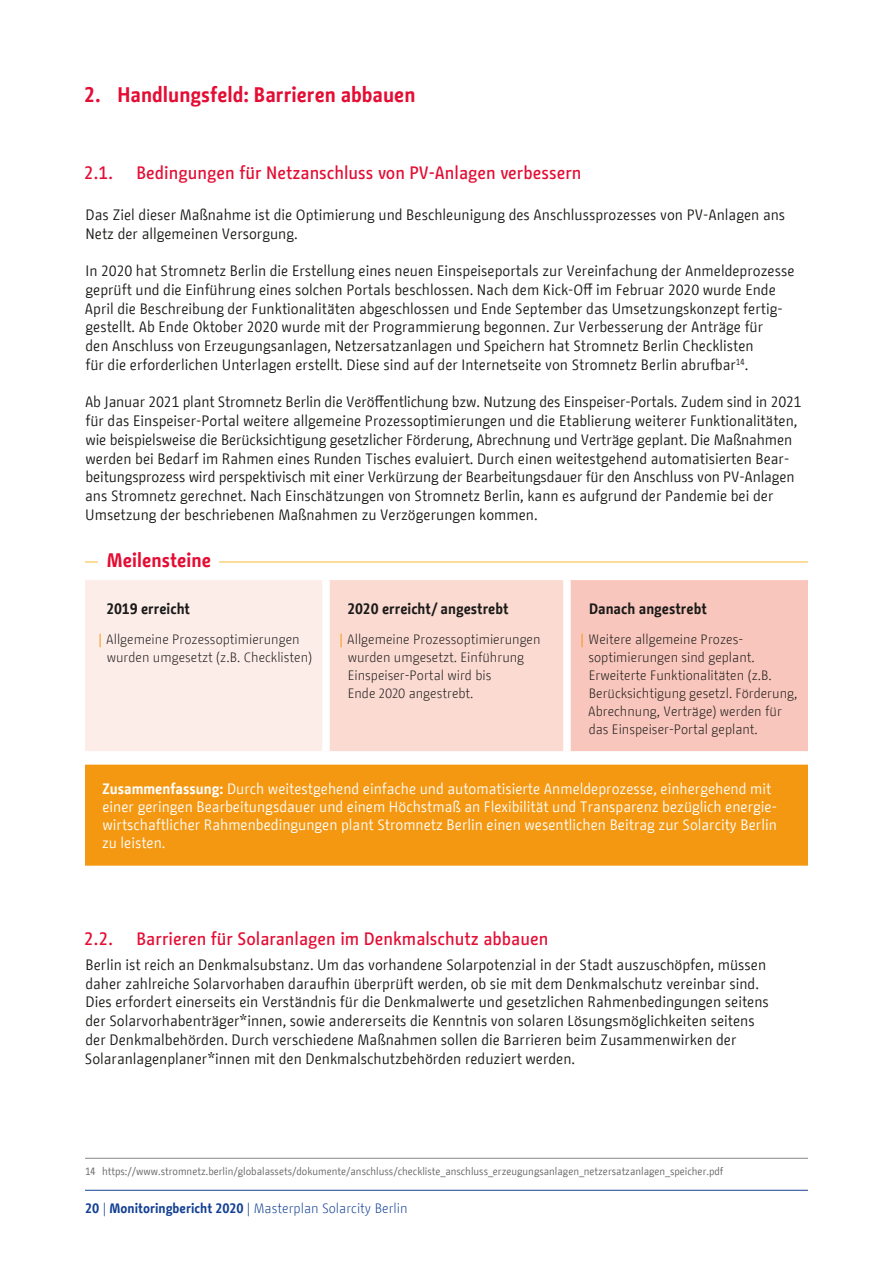
<style>
.page{position:relative;width:893px;height:1263px;background:#fff}
.page>*{position:absolute;margin:0;border:0;box-sizing:border-box;transform-origin:0 0}
.t1{font:700 21px "BMF Change";color:#e40d34}
.t2{font:700 19.5px "BMF Change";color:#e40d34}
.t3{font:500 18px "BMF Change";color:#e40d34}
.t4{font:15px/18.8px "BMF Change";color:#1a1a18}
.t5{font:15px/18px "BMF Change";color:#fff}
.t6{font:700 15px "BMF Change";color:#1a1a18}
.t7{font:300 13.5px/18px "BMF Change";color:#1a1a18}
.t8{font:300 13.5px "BMF Change";color:#134094}
.t9{font:10.5px "BMF Change";color:#636362}
.s1{font-weight:400;color:#f49812}
.s2{font-weight:700}
</style>
<div class="page">
<hr style="left:85px;top:1190px;width:723px;height:1px;background:#134094">
<hr style="left:85px;top:562px;width:723px;height:1px;background:#f6bb37">
<div style="left:98px;top:558px;width:121px;height:11px;background:#fff"></div>
<div style="left:85px;top:576px;width:241px;height:179px;background:#fdede9"></div>
<div style="left:326px;top:576px;width:241px;height:179px;background:#fbdad2"></div>
<div style="left:567px;top:576px;width:241px;height:179px;background:#f8c6bc"></div>
<div style="left:85px;top:573px;width:241px;height:7px;background:#fff"></div>
<div style="left:85px;top:751px;width:241px;height:8px;background:#fff"></div>
<div style="left:326px;top:573px;width:241px;height:7px;background:#fff"></div>
<div style="left:322px;top:580px;width:8px;height:171px;background:#fff"></div>
<div style="left:326px;top:751px;width:241px;height:8px;background:#fff"></div>
<div style="left:567px;top:573px;width:241px;height:7px;background:#fff"></div>
<div style="left:563px;top:580px;width:8px;height:171px;background:#fff"></div>
<div style="left:567px;top:751px;width:241px;height:8px;background:#fff"></div>
<div style="left:85px;top:765px;width:723px;height:100px;background:#f49812"></div>
<hr style="left:85px;top:864px;width:723px;height:2px;background:#f49812">
<hr style="left:85px;top:1158px;width:723px;height:1px;background:#878786">
<h1 class="t1" style="left:84px;top:79px;width:333px">2. Handlungsfeld: Barrieren abbauen</h1>
<p class="t3" style="left:84px;top:160px;width:31px">2.1.</p>
<p class="t3" style="left:136px;top:160px;width:447px">Bedingungen für Netzanschluss von PV-Anlagen verbessern</p>
<p class="t4" style="left:85px;top:205px;width:701px">Das Ziel dieser Maßnahme ist die Optimierung und Beschleunigung des Anschlussprozesses von PV-Anlagen ans<br>Netz der allgemeinen Versorgung.</p>
<p class="t4" style="left:85px;top:261px;width:711px">In 2020 hat Stromnetz Berlin die Erstellung eines neuen Einspeiseportals zur Vereinfachung der Anmeldeprozesse geprüft und die Einführung eines solchen Portals beschlossen. Nach dem Kick-Off im Februar 2020 wurde Ende April die Beschreibung der Funktionalitäten abgeschlossen und Ende September das Umsetzungskonzept fertig&shy;gestellt. Ab Ende Oktober 2020 wurde mit der Programmierung begonnen. Zur Verbesserung der Anträge für<br>den Anschluss von Erzeugungsanlagen, Netzersatzanlagen und Speichern hat Stromnetz Berlin Checklisten<br>für die erforderlichen Unterlagen erstellt. Diese sind auf der Internetseite von Stromnetz Berlin abrufbar<sup>14</sup>.</p>
<p class="t4" style="left:85px;top:393px;width:718px">Ab Januar 2021 plant Stromnetz Berlin die Veröffentlichung bzw. Nutzung des Einspeiser-Portals. Zudem sind in 2021 für das Einspeiser-Portal weitere allgemeine Prozessoptimierungen und die Etablierung weiterer Funktionalitäten, wie beispielsweise die Berücksichtigung gesetzlicher Förderung, Abrechnung und Verträge geplant. Die Maßnahmen werden bei Bedarf im Rahmen eines Runden Tisches evaluiert. Durch einen weitestgehend automatisierten Bear&shy;beitungsprozess wird perspektivisch mit einer Verkürzung der Bearbeitungsdauer für den Anschluss von PV-Anlagen ans Stromnetz gerechnet. Nach Einschätzungen von Stromnetz Berlin, kann es aufgrund der Pandemie bei der Umsetzung der beschriebenen Maßnahmen zu Verzögerungen kommen.</p>
<h2 class="t2" style="left:107px;top:546px;width:106px">Meilensteine</h2>
<p class="t6" style="left:106px;top:598px;width:85px">2019 erreicht</p>
<p class="t7" style="left:107px;top:630px;width:207px;text-indent:-8px"><span class="s1">|</span> Allgemeine Prozessoptimierungen wurden umgesetzt (z.B. Checklisten)</p>
<p class="t6" style="left:347px;top:598px;width:163px">2020 erreicht/ angestrebt</p>
<p class="t7" style="left:348px;top:630px;width:194px;text-indent:-8px"><span class="s1">|</span> Allgemeine Prozessoptimierungen wurden umgesetzt. Einführung<br>Einspeiser-Portal wird bis<br>Ende 2020 angestrebt.</p>
<p class="t6" style="left:589px;top:598px;width:119px">Danach angestrebt</p>
<p class="t7" style="left:588px;top:630px;width:211px;text-indent:-8px"><span class="s1">|</span> Weitere allgemeine Prozes&shy;soptimierungen sind geplant.<br>Erweiterte Funktionalitäten (z.B.<br>Berücksichtigung gesetzl. Förderung, Abrechnung, Verträge) werden für das Einspeiser-Portal geplant.</p>
<p class="t5" style="left:102px;top:780px;width:676px"><span class="s2">Zusammenfassung:</span> Durch weitestgehend einfache und automatisierte Anmeldeprozesse, einhergehend mit einer geringen Bearbeitungsdauer und einem Höchstmaß an Flexibilität und Transparenz bezüglich energie&shy;wirtschaftlicher Rahmenbedingungen plant Stromnetz Berlin einen wesentlichen Beitrag zur Solarcity Berlin zu leisten.</p>
<p class="t3" style="left:84px;top:926px;width:31px">2.2.</p>
<p class="t3" style="left:136px;top:926px;width:413px">Barrieren für Solaranlagen im Denkmalschutz abbauen</p>
<p class="t4" style="left:85px;top:955px;width:685px">Berlin ist reich an Denkmalsubstanz. Um das vorhandene Solarpotenzial in der Stadt auszuschöpfen, müssen daher zahlreiche Solarvorhaben daraufhin überprüft werden, ob sie mit dem Denkmalschutz vereinbar sind.<br>Dies erfordert einerseits ein Verständnis für die Denkmalwerte und gesetzlichen Rahmenbedingungen seitens der Solarvorhabenträger*innen, sowie andererseits die Kenntnis von solaren Lösungsmöglichkeiten seitens der Denkmalbehörden. Durch verschiedene Maßnahmen sollen die Barrieren beim Zusammenwirken der Solaranlagenplaner*innen mit den Denkmalschutzbehörden reduziert werden.</p>
<p class="t9" style="left:85px;top:1163px;width:640px">14 https://www.stromnetz.berlin/globalassets/dokumente/anschluss/checkliste_anschluss_erzeugungsanlagen_netzersatzanlagen_speicher.pdf</p>
<p class="t8" style="left:85px;top:1199px;width:324px"><span class="s2">20</span> | <span class="s2">Monitoringbericht 2020</span> | Masterplan Solarcity Berlin</p>
</div>
